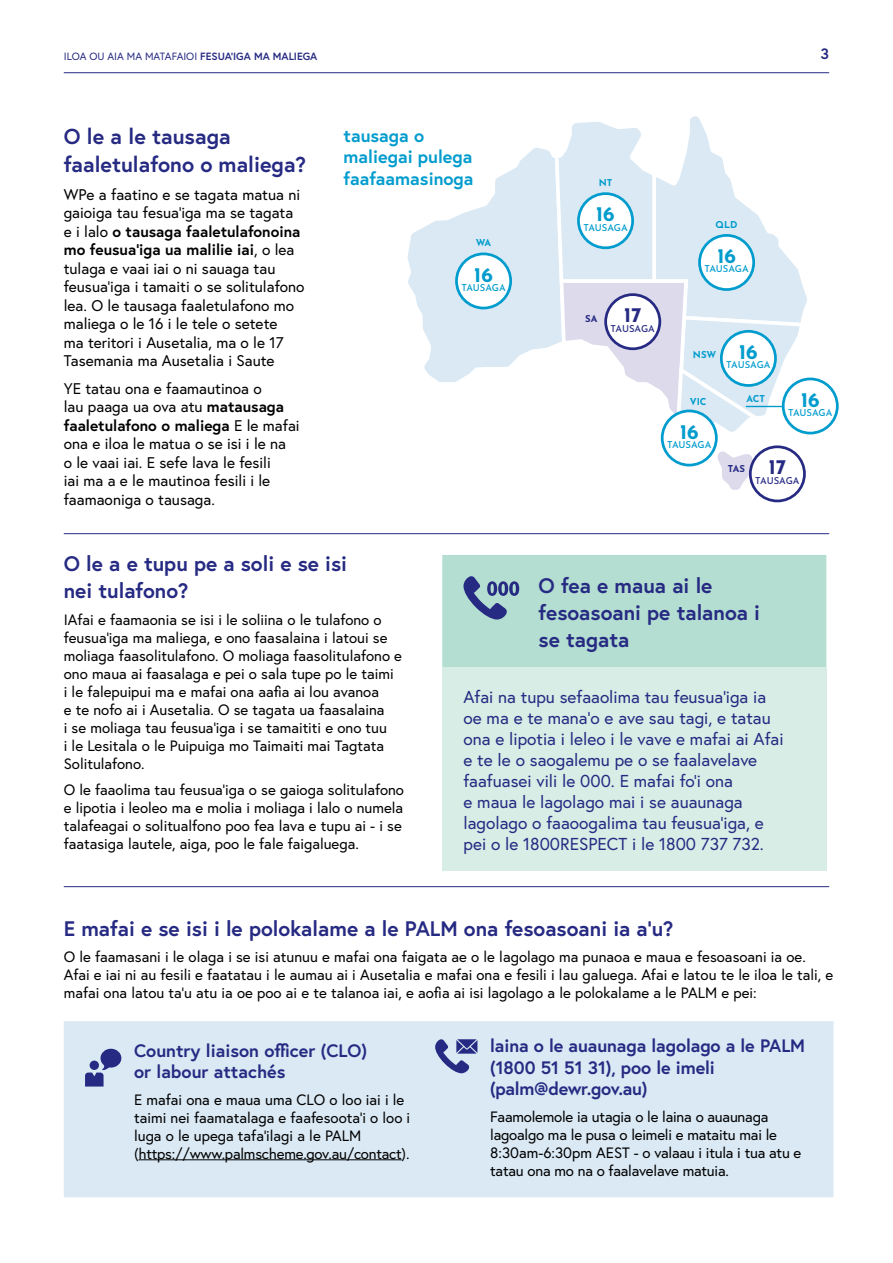
<style>
.page{position:relative;width:893px;height:1263px;background:#fff}
.page>*{position:absolute;margin:0;border:0;box-sizing:border-box;transform-origin:0 0}
.t1{font:700 21.6px/27.8px "Europa";color:#262a82}
.t2{font:700 21px/27px "Europa";color:#262a82}
.t3{font:700 20.4px "Josefin Sans";color:#009ccd}
.t4{font:700 20.4px "Josefin Sans";color:#262a82}
.t5{font:700 18px/21.6px "Europa";letter-spacing:-.005em;color:#262a82}
.t6{font:700 18px/21.6px "Europa";color:#009ccd}
.t7{font:17.25px/21px "Europa";color:#262a82}
.t8{font:15.45px/18.6px "Europa";color:#000}
.t9{font:15px/18px "Europa";color:#000}
.t10{font:700 15px "Europa";color:#262a82}
.t11{font:10.5px "Europa";color:#262a82}
.t12{font:500 9.6px "Josefin Sans";letter-spacing:-.01em;color:#009ccd}
.t13{font:700 9.6px "Josefin Sans";color:#009ccd}
.t14{font:500 9.6px "Josefin Sans";letter-spacing:-.01em;color:#262a82}
.t15{font:700 9.6px "Josefin Sans";color:#262a82}
.s1{font-weight:700}
</style>
<div class="page">
<hr style="left:64px;top:72px;width:765px;height:1px;background:#262a82">
<svg style="left:407px;top:116px;width:407px;height:322px"></svg>
<svg style="left:712px;top:447px;width:47px;height:48px"></svg>
<div style="left:750px;top:447px;width:54px;height:54px;background:#fff;border-radius:50%"></div>
<div style="left:749px;top:445px;width:57px;height:57px;border:3px solid #262a82;border-radius:50%"></div>
<div style="left:721px;top:331px;width:54px;height:54px;background:#fff;border-radius:50%"></div>
<div style="left:720px;top:330px;width:57px;height:57px;border:3px solid #009ccd;border-radius:50%"></div>
<div style="left:662px;top:411px;width:54px;height:54px;background:#fff;border-radius:50%"></div>
<div style="left:661px;top:410px;width:57px;height:56px;border:3px solid #009ccd;border-radius:50%"></div>
<div style="left:456px;top:254px;width:55px;height:54px;background:#fff;border-radius:50%"></div>
<div style="left:455px;top:253px;width:57px;height:56px;border:3px solid #009ccd;border-radius:50%"></div>
<div style="left:606px;top:295px;width:54px;height:54px;background:#fff;border-radius:50%"></div>
<div style="left:604px;top:293px;width:57px;height:57px;border:3px solid #262a82;border-radius:50%"></div>
<div style="left:699px;top:235px;width:55px;height:55px;background:#fff;border-radius:50%"></div>
<div style="left:698px;top:234px;width:57px;height:57px;border:3px solid #009ccd;border-radius:50%"></div>
<div style="left:578px;top:194px;width:55px;height:54px;background:#fff;border-radius:50%"></div>
<div style="left:577px;top:192px;width:57px;height:57px;border:3px solid #009ccd;border-radius:50%"></div>
<div style="left:783px;top:379px;width:54px;height:54px;background:#fff;border-radius:50%"></div>
<div style="left:782px;top:378px;width:57px;height:56px;border:3px solid #009ccd;border-radius:50%"></div>
<hr style="left:746px;top:406px;width:38px;height:1px;background:#009ccd">
<div style="left:442px;top:668px;width:384px;height:203px;background:#d7ede6"></div>
<div style="left:442px;top:555px;width:384px;height:113px;background:#b3ded1"></div>
<div style="left:64px;top:1021px;width:769px;height:176px;background:#dae9f4"></div>
<hr style="left:139px;top:1159px;width:263px;height:1px;background:#000">
<svg style="left:85px;top:1049px;width:36px;height:37px"></svg>
<svg style="left:435px;top:1039px;width:42px;height:34px"></svg>
<hr style="left:64px;top:533px;width:765px;height:1px;background:#262a82">
<hr style="left:64px;top:886px;width:765px;height:1px;background:#262a82">
<p class="t11" style="left:64px;top:49px;width:255px">ILOA OU AIA MA MATAFAIOI <span class="s1">FESUA’IGA MA MALIEGA</span></p>
<p class="t10" style="left:821px;top:44px;width:10px">3</p>
<h1 class="t1" style="left:64px;top:122px;width:244px">O le a le tausaga faaletulafono o maliega?</h1>
<p class="t8" style="left:64px;top:185px;width:242px">WPe a faatino e se tagata matua ni gaioiga tau fesua’iga ma se tagata e i lalo <span class="s1">o tausaga faaletulafonoina mo feusua’iga ua malilie iai</span>, o lea tulaga e vaai iai o ni sauaga tau feusua’iga i tamaiti o se solitulafono lea. O le tausaga faaletulafono mo maliega o le 16 i le tele o setete<br>ma teritori i Ausetalia, ma o le 17<br>Tasemania ma Ausetalia i Saute</p>
<p class="t8" style="left:64px;top:379px;width:237px">YE tatau ona e faamautinoa o<br>lau paaga ua ova atu <span class="s1">matausaga faaletulafono o maliega</span> E le mafai ona e iloa le matua o se isi i le na<br>o le vaai iai. E sefe lava le fesili<br>iai ma a e le mautinoa fesili i le faamaoniga o tausaga.</p>
<p class="t6" style="left:344px;top:124px;width:131px">tausaga o maliegai pulega faafaamasinoga</p>
<p class="t13" style="left:476px;top:234px;width:17px">WA</p>
<h3 class="t3" style="left:474px;top:256px;width:20px">16</h3>
<p class="t12" style="left:461px;top:279px;width:46px">TAUSAGA</p>
<p class="t13" style="left:599px;top:174px;width:15px">NT</p>
<h3 class="t3" style="left:596px;top:196px;width:20px">16</h3>
<p class="t12" style="left:583px;top:219px;width:46px">TAUSAGA</p>
<p class="t13" style="left:716px;top:216px;width:23px">QLD</p>
<h3 class="t3" style="left:717px;top:238px;width:20px">16</h3>
<p class="t12" style="left:704px;top:261px;width:46px">TAUSAGA</p>
<p class="t15" style="left:585px;top:310px;width:14px">SA</p>
<h3 class="t4" style="left:624px;top:297px;width:19px">17</h3>
<p class="t14" style="left:611px;top:320px;width:46px">TAUSAGA</p>
<p class="t13" style="left:693px;top:346px;width:25px">NSW</p>
<p class="t13" style="left:690px;top:393px;width:18px">VIC</p>
<h3 class="t3" style="left:680px;top:413px;width:20px">16</h3>
<p class="t12" style="left:667px;top:436px;width:46px">TAUSAGA</p>
<h3 class="t3" style="left:739px;top:334px;width:20px">16</h3>
<p class="t12" style="left:726px;top:357px;width:46px">TAUSAGA</p>
<p class="t13" style="left:747px;top:390px;width:20px">ACT</p>
<h3 class="t3" style="left:801px;top:381px;width:20px">16</h3>
<p class="t12" style="left:788px;top:405px;width:46px">TAUSAGA</p>
<p class="t15" style="left:728px;top:460px;width:19px">TAS</p>
<h3 class="t4" style="left:769px;top:449px;width:19px">17</h3>
<p class="t14" style="left:755px;top:472px;width:46px">TAUSAGA</p>
<h2 class="t2" style="left:64px;top:550px;width:285px">O le a e tupu pe a soli e se isi nei tulafono?</h2>
<p class="t9" style="left:64px;top:610px;width:340px">IAfai e faamaonia se isi i le soliina o le tulafono o feusua’iga ma maliega, e ono faasalaina i latoui se moliaga faasolitulafono. O moliaga faasolitulafono e ono maua ai faasalaga e pei o sala tupe po le taimi<br>i le falepuipui ma e mafai ona aafia ai lou avanoa<br>e te nofo ai i Ausetalia. O se tagata ua faasalaina<br>i se moliaga tau feusua’iga i se tamaititi e ono tuu<br>i le Lesitala o le Puipuiga mo Taimaiti mai Tagtata Solitulafono.</p>
<p class="t9" style="left:64px;top:781px;width:342px">O le faaolima tau feusua’iga o se gaioga solitulafono e lipotia i leoleo ma e molia i moliaga i lalo o numela talafeagai o solitualfono poo fea lava e tupu ai - i se faatasiga lautele, aiga, poo le fale faigaluega.</p>
<h2 class="t2" style="left:539px;top:571px;width:223px">O fea e maua ai le fesoasoani pe talanoa i se tagata</h2>
<p class="t7" style="left:463px;top:686px;width:321px">Afai na tupu sefaaolima tau feusua’iga ia oe ma e te mana’o e ave sau tagi, e tatau ona e lipotia i leleo i le vave e mafai ai Afai e te le o saogalemu pe o se faalavelave faafuasei vili le 000. E mafai fo’i ona<br>e maua le lagolago mai i se auaunaga lagolago o faaoogalima tau feusua’iga, e pei o le 1800RESPECT i le 1800 737 732.</p>
<h2 class="t2" style="left:64px;top:914px;width:611px">E mafai e se isi i le polokalame a le PALM ona fesoasoani ia a’u?</h2>
<p class="t9" style="left:64px;top:948px;width:771px">O le faamasani i le olaga i se isi atunuu e mafai ona faigata ae o le lagolago ma punaoa e maua e fesoasoani ia oe.<br>Afai e iai ni au fesili e faatatau i le aumau ai i Ausetalia e mafai ona e fesili i lau galuega. Afai e latou te le iloa le tali, e mafai ona latou ta’u atu ia oe poo ai e te talanoa iai, e aofia ai isi lagolago a le polokalame a le PALM e pei:</p>
<p class="t5" style="left:134px;top:1039px;width:234px">Country liaison officer (CLO) or labour attachés</p>
<p class="t9" style="left:134px;top:1090px;width:278px">E mafai ona e maua uma CLO o loo iai i le taimi nei faamatalaga e faafesoota’i o loo i luga o le upega tafa’ilagi a le PALM (https://www.palmscheme.gov.au/contact).</p>
<p class="t5" style="left:490px;top:1035px;width:316px">laina o le auaunaga lagolago a le PALM (1800 51 51 31), poo le imeli (palm@dewr.gov.au)</p>
<p class="t9" style="left:490px;top:1107px;width:313px">Faamolemole ia utagia o le laina o auaunaga lagoalgo ma le pusa o leimeli e mataitu mai le 8:30am-6:30pm AEST - o valaau i itula i tua atu e tatau ona mo na o faalavelave matuia.</p>
</div>
